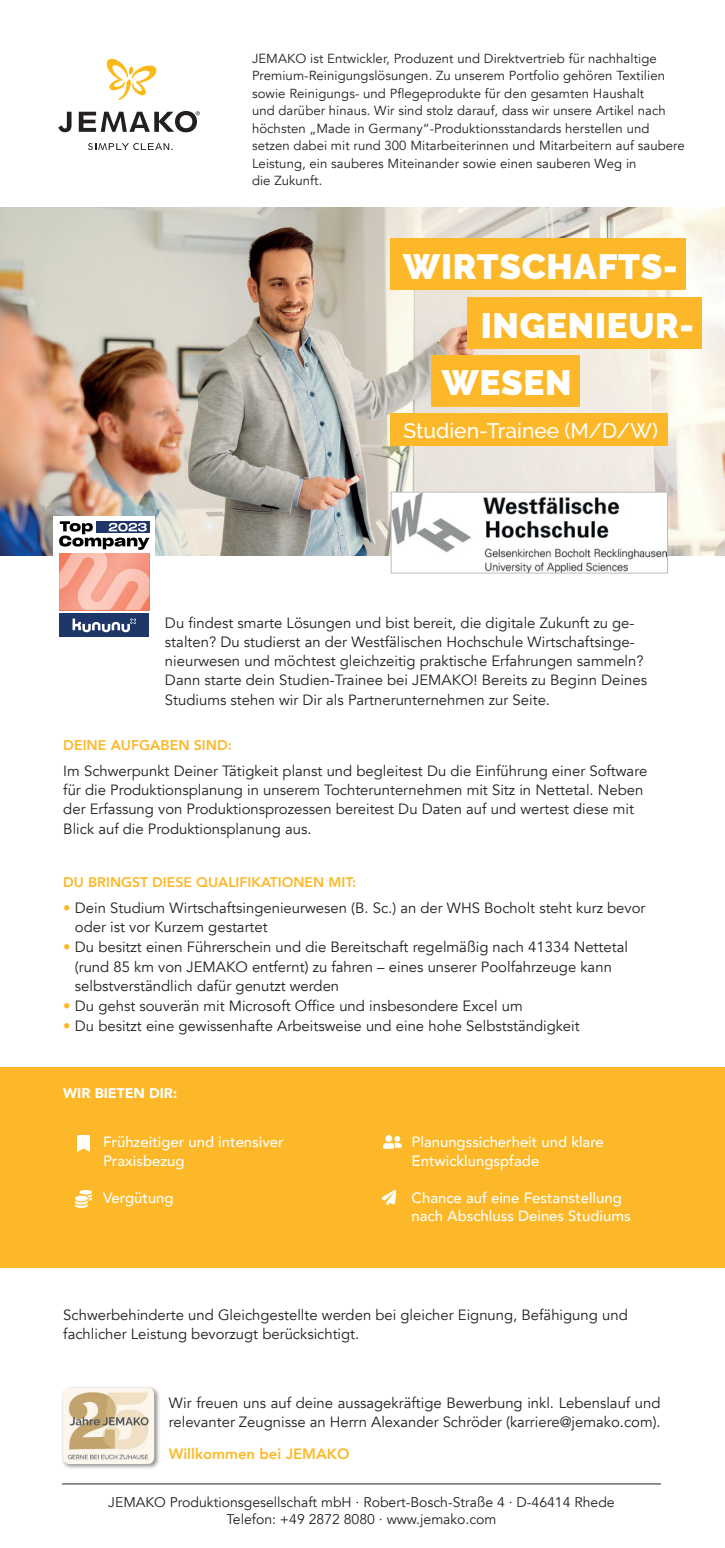
<style>
.page{position:relative;width:725px;height:1548px;background:#fff}
.page>*{position:absolute;margin:0;border:0;box-sizing:border-box;transform-origin:0 0}
.t1{font:900 35px "Raleway";letter-spacing:.02em;color:#fff}
.t2{font:500 21px "Raleway";color:#fff}
.t3{font:14.88px/19.2px "Avenir";color:#231f20}
.t4{font:500 14.88px/19.2px "Avenir";color:#fff}
.t5{font:800 14.88px "Avenir";color:#fcb828}
.t6{font:800 14.17px "Avenir";color:#fcb828}
.t7{font:14px/16.8px "Avenir";color:#231f20;text-align:center}
.t8{font:800 14px "Avenir";color:#fcb828}
.t9{font:900 14px "Avenir";color:#fff}
.t10{font:13.12px/17.5px "Avenir";letter-spacing:.005em;color:#231f20}
.s1{color:#fcb828}
</style>
<div class="page">
<img style="left:0;top:207px;width:724px;height:349px">
<svg style="left:88px;top:143px;width:85px;height:7px"></svg>
<svg style="left:58px;top:112px;width:13px;height:20px"></svg>
<svg style="left:79px;top:111px;width:121px;height:21px"></svg>
<svg style="left:106px;top:59px;width:51px;height:41px"></svg>
<hr style="left:62px;top:1483px;width:598px;height:1px;background:#231f20">
<div style="left:53px;top:516px;width:102px;height:127px;background:#fff"></div>
<div style="left:59px;top:613px;width:90px;height:24px;background:#1f3768"></div>
<svg style="left:72px;top:618px;width:64px;height:14px"></svg>
<img style="left:59px;top:553px;width:90px;height:57px">
<svg style="left:59px;top:521px;width:90px;height:29px"></svg>
<div style="left:61px;top:1386px;width:99px;height:84px;background:#231f20;opacity:.49"></div>
<img style="left:63px;top:1388px;width:91px;height:76px">
<div style="left:431px;top:356px;width:148px;height:51px;background:#fcb828"></div>
<div style="left:467px;top:297px;width:234px;height:51px;background:#fcb828"></div>
<div style="left:390px;top:238px;width:295px;height:52px;background:#fcb828"></div>
<div style="left:390px;top:413px;width:277px;height:33px;background:#fcb828"></div>
<div style="left:0;top:1067px;width:724px;height:200px;background:#fcb828"></div>
<img style="left:382px;top:1190px;width:13px;height:14px">
<img style="left:75px;top:1190px;width:17px;height:17px">
<img style="left:78px;top:1135px;width:12px;height:16px">
<img style="left:383px;top:1135px;width:18px;height:13px">
<img style="left:392px;top:494px;width:273px;height:77px">
<div style="left:390px;top:492px;width:277px;height:81px;border:1px solid #bcbdc0"></div>
<p class="t10" style="left:252px;top:50px;width:434px">JEMAKO ist Entwickler, Produzent und Direktvertrieb für nachhaltige Premium-Reinigungslösungen. Zu unserem Portfolio gehören Textilien sowie Reinigungs- und Pflegeprodukte für den gesamten Haushalt<br>und darüber hinaus. Wir sind stolz darauf, dass wir unsere Artikel nach höchsten „Made in Germany“-Produktionsstandards herstellen und setzen dabei mit rund 300 Mitarbeiterinnen und Mitarbeitern auf saubere Leistung, ein sauberes Miteinander sowie einen sauberen Weg in<br>die Zukunft.</p>
<h1 class="t1" style="left:403px;top:247px;width:275px">WIRTSCHAFTS-</h1>
<h1 class="t1" style="left:480px;top:305px;width:215px">INGENIEUR-</h1>
<h1 class="t1" style="left:441px;top:363px;width:131px">WESEN</h1>
<h2 class="t2" style="left:403px;top:418px;width:256px">Studien-Trainee (M/D/W)</h2>
<p class="t3" style="left:165px;top:613px;width:483px">Du findest smarte Lösungen und bist bereit, die digitale Zukunft zu ge&shy;stalten? Du studierst an der Westfälischen Hochschule Wirtschaftsinge&shy;nieurwesen und möchtest gleichzeitig praktische Erfahrungen sammeln?<br>Dann starte dein Studien-Trainee bei JEMAKO! Bereits zu Beginn Deines Studiums stehen wir Dir als Partnerunternehmen zur Seite.</p>
<p class="t6" style="left:63px;top:734px;width:170px">DEINE AUFGABEN SIND:</p>
<p class="t3" style="left:63px;top:761px;width:585px">Im Schwerpunkt Deiner Tätigkeit planst und begleitest Du die Einführung einer Software für die Produktionsplanung in unserem Tochterunternehmen mit Sitz in Nettetal. Neben der Erfassung von Produktionsprozessen bereitest Du Daten auf und wertest diese mit Blick auf die Produktionsplanung aus.</p>
<p class="t8" style="left:63px;top:871px;width:294px">DU BRINGST DIESE QUALIFIKATIONEN MIT:</p>
<p class="t3" style="left:75px;top:898px;width:572px;text-indent:-12px"><span class="s1">•</span> Dein Studium Wirtschaftsingenieurwesen (B. Sc.) an der WHS Bocholt steht kurz bevor oder ist vor Kurzem gestartet</p>
<p class="t3" style="left:75px;top:938px;width:554px;text-indent:-12px"><span class="s1">•</span> Du besitzt einen Führerschein und die Bereitschaft regelmäßig nach 41334 Nettetal (rund 85 km von JEMAKO entfernt) zu fahren – eines unserer Poolfahrzeuge kann selbstverständlich dafür genutzt werden</p>
<p class="t3" style="left:63px;top:996px;width:461px"><span class="s1">•</span> Du gehst souverän mit Microsoft Office und insbesondere Excel um</p>
<p class="t3" style="left:63px;top:1017px;width:517px"><span class="s1">•</span> Du besitzt eine gewissenhafte Arbeitsweise und eine hohe Selbstständigkeit</p>
<p class="t9" style="left:63px;top:1081px;width:115px">WIR BIETEN DIR:</p>
<p class="t4" style="left:103px;top:1131px;width:182px">Frühzeitiger und intensiver<br>Praxisbezug</p>
<p class="t4" style="left:103px;top:1188px;width:72px">Vergütung</p>
<p class="t4" style="left:411px;top:1131px;width:194px">Planungssicherheit und klare<br>Entwicklungspfade</p>
<p class="t4" style="left:411px;top:1187px;width:220px;line-height:18.4px">Chance auf eine Festanstellung nach Abschluss Deines Studiums</p>
<p class="t3" style="left:63px;top:1305px;width:565px">Schwerbehinderte und Gleichgestellte werden bei gleicher Eignung, Befähigung und fachlicher Leistung bevorzugt berücksichtigt.</p>
<p class="t3" style="left:169px;top:1393px;width:493px">Wir freuen uns auf deine aussagekräftige Bewerbung inkl. Lebenslauf und relevanter Zeugnisse an Herrn Alexander Schröder (karriere@jemako.com).</p>
<p class="t5" style="left:169px;top:1442px;width:182px">Willkommen bei JEMAKO</p>
<p class="t7" style="left:108px;top:1494px;width:507px">JEMAKO Produktionsgesellschaft mbH · Robert-Bosch-Straße 4 · D-46414 Rhede<br>Telefon: +49 2872 8080 · www.jemako.com</p>
</div>
